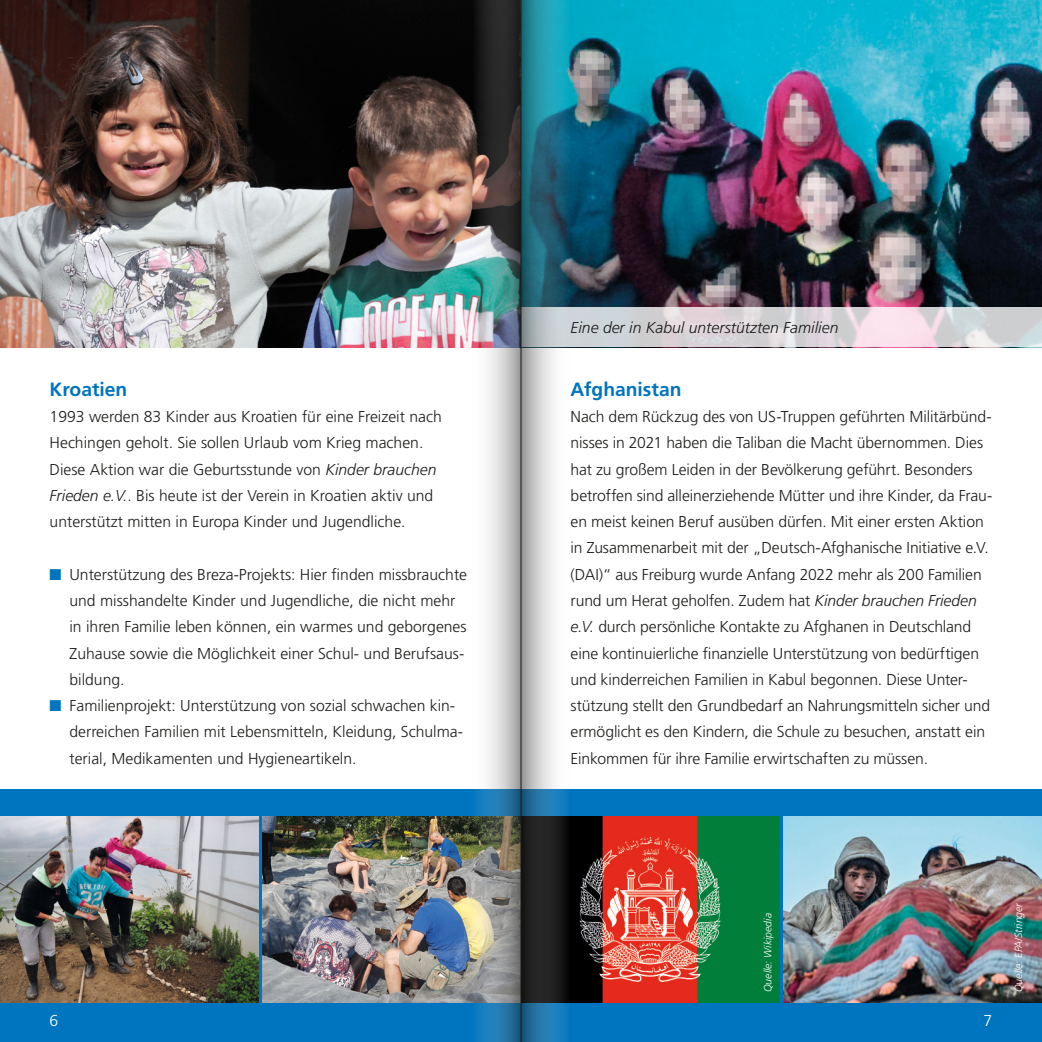
<style>
.page{position:relative;width:1042px;height:1042px;background:#fff}
.page>*{position:absolute;margin:0;border:0;box-sizing:border-box;transform-origin:0 0}
.t1{font:700 19.25px "Frutiger LT Std";color:#0075bf}
.t2{font:300 15.75px/26.2px "Frutiger LT Std";color:#1d1d1b}
.t3{font:italic 300 15.75px "Frutiger LT Std";color:#1d1d1b}
.t4{font:300 15.75px "Frutiger LT Std";color:#fff}
.t5{font:italic 300 10.5px "Frutiger LT Std";color:#fff}
.s1{font-style:italic}
.s2{color:#0075bf}
</style>
<div class="page">
<div style="left:0;top:790px;width:521px;height:252px;background:#0075bf"></div>
<div style="left:521px;top:790px;width:521px;height:252px;background:#0075bf"></div>
<img style="left:0;top:0;width:471px;height:347px">
<img style="left:570px;top:0;width:472px;height:308px">
<img style="left:0;top:816px;width:258px;height:186px">
<img style="left:263px;top:816px;width:516px;height:186px">
<svg style="left:570px;top:308px;width:472px;height:39px;background:#dad6da"></svg>
<img style="left:784px;top:816px;width:258px;height:186px">
<img style="left:471px;top:0;width:49px;height:1042px">
<svg style="left:521px;top:0;width:49px;height:1042px"></svg>
<hr style="left:520px;top:0;width:1px;height:1042px;background:#1d1d1b">
<p class="t1" style="left:50px;top:378px;width:79px">Kroatien</p>
<p class="t2" style="left:50px;top:404px;width:394px">1993 werden 83 Kinder aus Kroatien für eine Freizeit nach Hechingen geholt. Sie sollen Urlaub vom Krieg machen.<br>Diese Aktion war die Geburtsstunde von <span class="s1">Kinder brauchen Frieden e.V.</span>. Bis heute ist der Verein in Kroatien aktiv und unterstützt mitten in Europa Kinder und Jugendliche.</p>
<p class="t2" style="left:69px;top:561px;width:399px;text-indent:-20px"><span class="s2">■</span> Unterstützung des Breza-Projekts: Hier finden missbrauchte und misshandelte Kinder und Jugendliche, die nicht mehr in ihren Familie leben können, ein warmes und geborgenes Zuhause sowie die Möglichkeit einer Schul- und Berufsaus&shy;bildung.</p>
<p class="t2" style="left:69px;top:693px;width:395px;text-indent:-20px"><span class="s2">■</span> Familienprojekt: Unterstützung von sozial schwachen kin&shy;derreichen Familien mit Lebensmitteln, Kleidung, Schulma&shy;terial, Medikamenten und Hygieneartikeln.</p>
<p class="t3" style="left:570px;top:319px;width:269px">Eine der in Kabul unterstützten Familien</p>
<p class="t1" style="left:570px;top:378px;width:113px">Afghanistan</p>
<p class="t2" style="left:570px;top:404px;width:423px">Nach dem Rückzug des von US-Truppen geführten Militärbünd&shy;nisses in 2021 haben die Taliban die Macht übernommen. Dies hat zu großem Leiden in der Bevölkerung geführt. Besonders betroffen sind alleinerziehende Mütter und ihre Kinder, da Frau&shy;en meist keinen Beruf ausüben dürfen. Mit einer ersten Aktion in Zusammenarbeit mit der „Deutsch-Afghanische Initiative e.V. (DAI)“ aus Freiburg wurde Anfang 2022 mehr als 200 Familien rund um Herat geholfen. Zudem hat <span class="s1">Kinder brauchen Frieden e.V.</span> durch persönliche Kontakte zu Afghanen in Deutschland eine kontinuierliche finanzielle Unterstützung von bedürftigen und kinderreichen Familien in Kabul begonnen. Diese Unter&shy;stützung stellt den Grundbedarf an Nahrungsmitteln sicher und ermöglicht es den Kindern, die Schule zu besuchen, anstatt ein Einkommen für ihre Familie erwirtschaften zu müssen.</p>
<p class="t5" style="left:762px;top:992px;width:80px;rotate:-90deg">Quelle: Wikipedia</p>
<p class="t5" style="left:1012px;top:992px;width:91px;rotate:-90deg">Quelle: EPA/Stringer</p>
<p class="t4" style="left:50px;top:1011px;width:10px">6</p>
<p class="t4" style="left:983px;top:1011px;width:10px">7</p>
</div>
